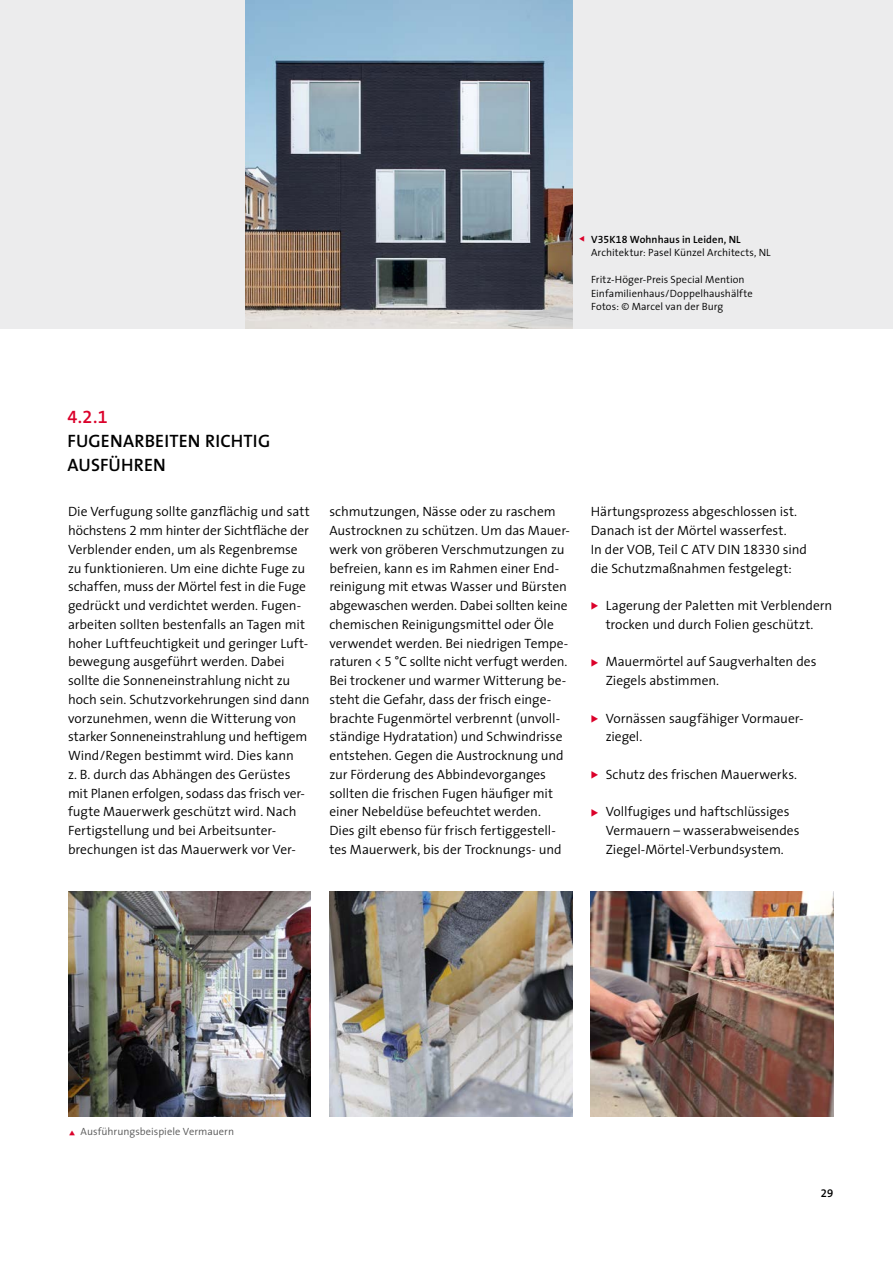
<style>
.page{position:relative;width:893px;height:1263px;background:#fff}
.page>*{position:absolute;margin:0;border:0;box-sizing:border-box;transform-origin:0 0}
.t1{font:600 18px/24px "The Sans";letter-spacing:.01em;color:#000}
.t2{font:18px "The Sans Semi Bold Expert";color:#db012a}
.t3{font:300 13.5px/18.8px "The Sans";letter-spacing:-.005em;color:#000}
.t4{font:11.25px "The Sans Semi Bold Expert";color:#000}
.t5{font:300 10.5px/13.5px "The Sans";letter-spacing:.005em;color:#000}
.t6{font:300 10.5px "The Sans";letter-spacing:.005em;color:#565656}
.s1{font-weight:600}
.s2{font-family:"The Sans Semi Bold Expert";font-weight:400}
.s3{font-family:"The Sans Semi Light Expert";font-weight:400}
.s4{color:#db012a}
</style>
<div class="page">
<div style="left:0;top:0;width:893px;height:329px;background:#ececed"></div>
<img style="left:245px;top:0;width:327px;height:329px">
<img style="left:591px;top:891px;width:242px;height:225px">
<img style="left:329px;top:891px;width:243px;height:225px">
<img style="left:68px;top:891px;width:243px;height:225px">
<p class="t5" style="left:591px;top:232px;width:181px"><span class="s1">V</span><span class="s2">35</span><span class="s1">K</span><span class="s2">18</span> <span class="s1">Wohnhaus in Leiden, NL<br></span>Architektur: Pasel Künzel Architects, NL</p>
<p class="t5" style="left:591px;top:272px;width:163px">Fritz-Höger-Preis Special Mention<br>Einfamilienhaus/Doppelhaushälfte<br>Fotos: © Marcel van der Burg</p>
<h1 class="t2" style="left:68px;top:401px;width:42px">4.2.1</h1>
<h1 class="t1" style="left:68px;top:428px;width:204px">FUGENARBEITEN RICHTIG<br>AUSFÜHREN</h1>
<p class="t3" style="left:68px;top:502px;width:243px">Die Verfugung sollte ganzflächig und satt höchstens <span class="s3">2</span> mm hinter der Sichtfläche der Verblender enden, um als Regenbremse zu funktionieren. Um eine dichte Fuge zu schaffen, muss der Mörtel fest in die Fuge gedrückt und verdichtet werden. Fugen&shy;arbeiten sollten bestenfalls an Tagen mit hoher Luftfeuchtigkeit und geringer Luft&shy;bewegung ausgeführt werden. Dabei sollte die Sonneneinstrahlung nicht zu hoch sein. Schutzvorkehrungen sind dann vorzunehmen, wenn die Witterung von starker Sonneneinstrahlung und heftigem Wind/Regen bestimmt wird. Dies kann<br>z. B. durch das Abhängen des Gerüstes mit Planen erfolgen, sodass das frisch ver&shy;fugte Mauerwerk geschützt wird. Nach Fertigstellung und bei Arbeitsunter&shy;brechungen ist das Mauerwerk vor Ver-</p>
<p class="t3" style="left:329px;top:502px;width:242px">schmutzungen, Nässe oder zu raschem Austrocknen zu schützen. Um das Mauer&shy;werk von gröberen Verschmutzungen zu befreien, kann es im Rahmen einer End&shy;reinigung mit etwas Wasser und Bürsten abgewaschen werden. Dabei sollten keine chemischen Reinigungsmittel oder Öle verwendet werden. Bei niedrigen Tempe&shy;raturen &lt; <span class="s3">5</span> °C sollte nicht verfugt werden.<br>Bei trockener und warmer Witterung be&shy;steht die Gefahr, dass der frisch einge&shy;brachte Fugenmörtel verbrennt (unvoll&shy;ständige Hydratation) und Schwindrisse entstehen. Gegen die Austrocknung und zur Förderung des Abbindevorganges sollten die frischen Fugen häufiger mit einer Nebeldüse befeuchtet werden.<br>Dies gilt ebenso für frisch fertiggestell&shy;tes Mauerwerk, bis der Trocknungs- und</p>
<p class="t3" style="left:591px;top:502px;width:218px">Härtungsprozess abgeschlossen ist.<br>Danach ist der Mörtel wasserfest.<br>In der VOB, Teil C ATV DIN <span class="s3">18330</span> sind die Schutzmaßnahmen festgelegt:</p>
<p class="t3" style="left:591px;top:596px;width:243px;text-align:center"><span class="s4">◆</span> Lagerung der Paletten mit Verblendern trocken und durch Folien geschützt.</p>
<p class="t3" style="left:606px;top:652px;width:212px;text-indent:-15px"><span class="s4">◆</span> Mauermörtel auf Saugverhalten des<br>Ziegels abstimmen.</p>
<p class="t3" style="left:606px;top:708px;width:199px;text-indent:-15px"><span class="s4">◆</span> Vornässen saugfähiger Vormauer&shy;ziegel.</p>
<p class="t3" style="left:591px;top:764px;width:208px"><span class="s4">◆</span> Schutz des frischen Mauerwerks.</p>
<p class="t3" style="left:606px;top:802px;width:195px;text-indent:-15px"><span class="s4">◆</span> Vollfugiges und haftschlüssiges<br>Vermauern – wasserabweisendes<br>Ziegel-Mörtel-Verbundsystem.</p>
<p class="t6" style="left:81px;top:1123px;width:155px">Ausführungsbeispiele Vermauern</p>
<p class="t4" style="left:821px;top:1183px;width:14px">29</p>
</div>
